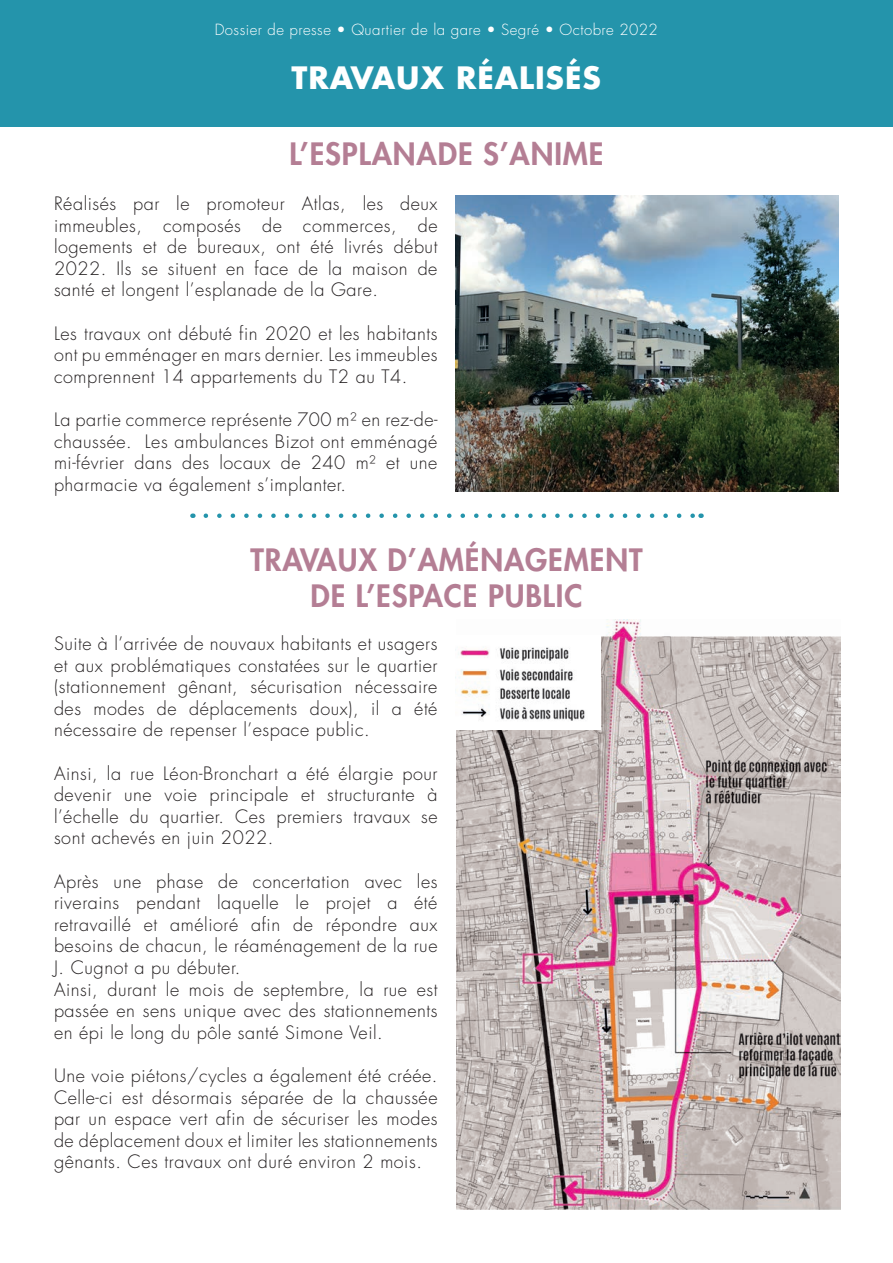
<style>
.page{position:relative;width:893px;height:1263px;background:#fff}
.page>*{position:absolute;margin:0;border:0;box-sizing:border-box;transform-origin:0 0}
.t1{font:800 30px/36px "Futura Std";letter-spacing:.03em;color:#b47e94;text-align:center}
.t2{font:700 30px "Futura Std";letter-spacing:.03em;color:#fff}
.t3{font:300 18px/21.6px "Futura Std";letter-spacing:.03em;color:#231f20;text-align:justify}
.t4{font:300 15px "Futura Std";letter-spacing:.03em;color:#fff}
</style>
<div class="page">
<div style="left:0;top:0;width:893px;height:127px;background:#2494ab"></div>
<img style="left:455px;top:195px;width:384px;height:296px">
<img style="left:457px;top:619px;width:383px;height:590px">
<img style="left:455px;top:635px;width:146px;height:95px">
<svg style="left:206px;top:513px;width:488px;height:5px"></svg>
<p class="t4" style="left:215px;top:20px;width:445px">Dossier de presse • Quartier de la gare • Segré • Octobre 2022</p>
<h1 class="t2" style="left:292px;top:57px;width:311px">TRAVAUX RÉALISÉS</h1>
<h1 class="t1" style="left:289px;top:136px;width:316px">L’ESPLANADE S’ANIME</h1>
<p class="t3" style="left:54px;top:193px;width:385px">Réalisés par le promoteur Atlas, les deux immeubles, composés de commerces, de logements et de bureaux, ont été livrés début 2022. Ils se situent en face de la maison de santé et longent l’esplanade de la Gare.</p>
<p class="t3" style="left:54px;top:323px;width:385px">Les travaux ont débuté fin 2020 et les habitants ont pu emménager en mars dernier. Les immeubles comprennent 14 appartements du T2 au T4.</p>
<p class="t3" style="left:54px;top:409px;width:385px">La partie commerce représente 700 m² en rez-de&shy;chaussée. Les ambulances Bizot ont emménagé mi-février dans des locaux de 240 m² et une pharmacie va également s’implanter.</p>
<h1 class="t1" style="left:250px;top:542px;width:394px">TRAVAUX D’AMÉNAGEMENT<br>DE L’ESPACE PUBLIC</h1>
<p class="t3" style="left:54px;top:633px;width:385px">Suite à l’arrivée de nouvaux habitants et usagers et aux problématiques constatées sur le quartier (stationnement gênant, sécurisation nécessaire des modes de déplacements doux), il a été nécessaire de repenser l’espace public.</p>
<p class="t3" style="left:54px;top:763px;width:385px">Ainsi, la rue Léon-Bronchart a été élargie pour devenir une voie principale et structurante à l’échelle du quartier. Ces premiers travaux se sont achevés en juin 2022.</p>
<p class="t3" style="left:54px;top:871px;width:385px;text-align:left">Après une phase de concertation avec les riverains pendant laquelle le projet a été retravaillé et amélioré afin de répondre aux besoins de chacun, le réaménagement de la rue J. Cugnot a pu débuter.<br>Ainsi, durant le mois de septembre, la rue est passée en sens unique avec des stationnements en épi le long du pôle santé Simone Veil.</p>
<p class="t3" style="left:54px;top:1065px;width:385px">Une voie piétons/cycles a également été créée.<br>Celle-ci est désormais séparée de la chaussée par un espace vert afin de sécuriser les modes de déplacement doux et limiter les stationnements gênants. Ces travaux ont duré environ 2 mois.</p>
</div>
